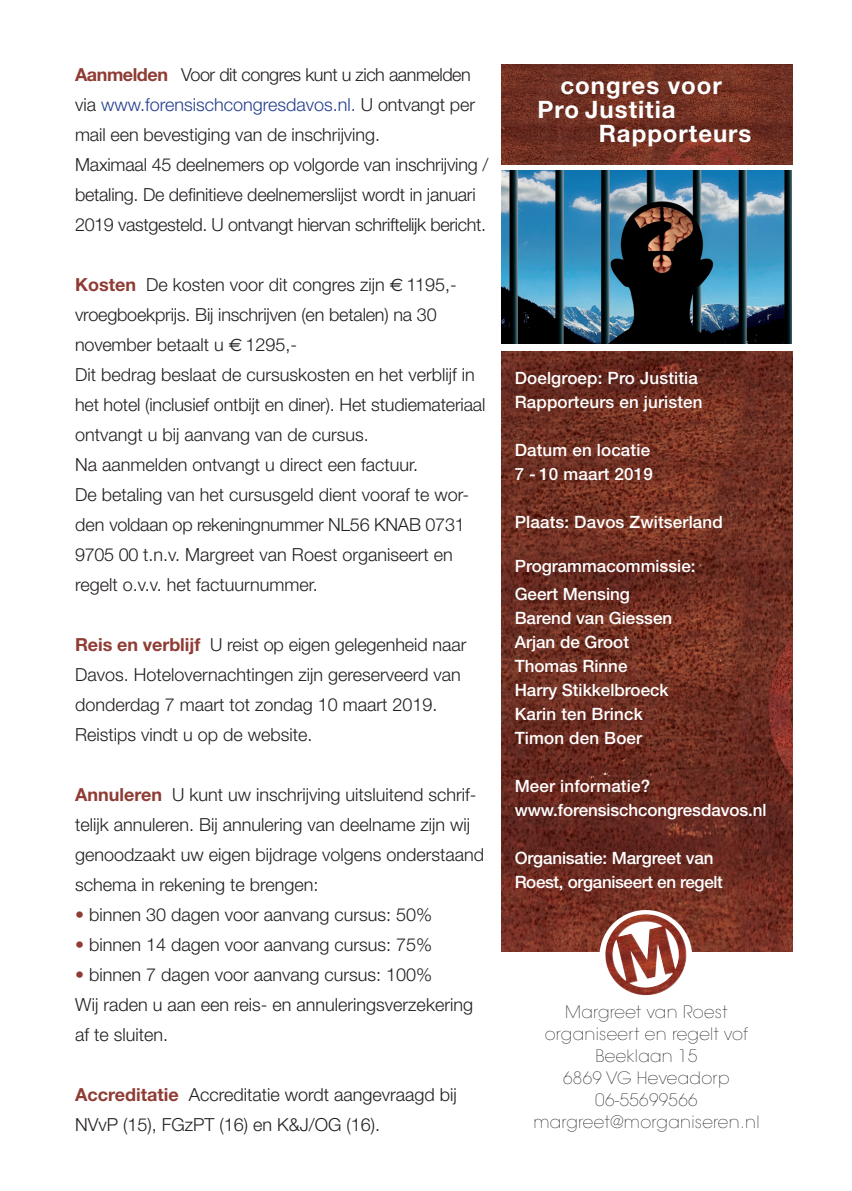
<style>
.page{position:relative;width:852px;height:1191px;background:#fff}
.page>*{position:absolute;margin:0;border:0;box-sizing:border-box;transform-origin:0 0}
.t1{font:700 24px/24px "Helvetica Neue";letter-spacing:.04em;color:#fff}
.t2{font:300 18px/30px "Helvetica Neue";color:#231f20}
.t3{font:500 17px/24px "Helvetica Neue";color:#fff}
.t4{font:200 17px/22px "ITC Avant Garde Std";letter-spacing:.02em;color:#231f20;text-align:center}
.t5{font:500 17px/24px "Helvetica Neue";letter-spacing:-.02em;color:#fff}
.s1{font-weight:700;color:#8f3c35}
.s2{color:#253f8e}
.s3{font-family:"Euro Sans";font-weight:400}
.s4{color:#8f3c35}
</style>
<div class="page">
<img style="left:502px;top:351px;width:290px;height:600px">
<img style="left:502px;top:65px;width:290px;height:99px">
<svg style="left:595px;top:905px;width:102px;height:91px"></svg>
<img style="left:502px;top:171px;width:289px;height:173px">
<p class="t2" style="left:75px;top:59px;width:415px"><span class="s1">Aanmelden</span> Voor dit congres kunt u zich aanmelden via <span class="s2">www.forensischcongresdavos.nl.</span> U ontvangt per mail een bevestiging van de inschrijving.<br>Maximaal 45 deelnemers op volgorde van inschrijving / betaling. De definitieve deelnemerslijst wordt in januari 2019 vastgesteld. U ontvangt hiervan schriftelijk bericht.</p>
<p class="t2" style="left:75px;top:269px;width:412px"><span class="s1">Kosten</span> De kosten voor dit congres zijn <span class="s3">€</span> 1195,- vroegboekprijs. Bij inschrijven (en betalen) na 30 november betaalt u <span class="s3">€</span> 1295,-<br>Dit bedrag beslaat de cursuskosten en het verblijf in het hotel (inclusief ontbijt en diner). Het studiemateriaal ontvangt u bij aanvang van de cursus.<br>Na aanmelden ontvangt u direct een factuur.<br>De betaling van het cursusgeld dient vooraf te wor&shy;den voldaan op rekeningnummer NL56 KNAB 0731<br>9705 00 t.n.v. Margreet van Roest organiseert en regelt o.v.v. het factuurnummer.</p>
<p class="t2" style="left:75px;top:629px;width:393px"><span class="s1">Reis en verblijf</span> U reist op eigen gelegenheid naar Davos. Hotelovernachtingen zijn gereserveerd van donderdag 7 maart tot zondag 10 maart 2019.<br>Reistips vindt u op de website.</p>
<p class="t2" style="left:75px;top:779px;width:411px"><span class="s1">Annuleren</span> U kunt uw inschrijving uitsluitend schrif&shy;telijk annuleren. Bij annulering van deelname zijn wij genoodzaakt uw eigen bijdrage volgens onderstaand schema in rekening te brengen:</p>
<p class="t2" style="left:75px;top:899px;width:359px"><span class="s4">•</span> binnen 30 dagen voor aanvang cursus: 50%</p>
<p class="t2" style="left:75px;top:929px;width:359px"><span class="s4">•</span> binnen 14 dagen voor aanvang cursus: 75%</p>
<p class="t2" style="left:75px;top:959px;width:399px"><span class="s4">•</span> binnen 7 dagen voor aanvang cursus: 100%<br>Wij raden u aan een reis- en annuleringsverzekering af te sluiten.</p>
<p class="t2" style="left:75px;top:1079px;width:383px"><span class="s1">Accreditatie</span> Accreditatie wordt aangevraagd bij<br>NVvP (15), FGzPT (16) en K&amp;J/OG (16).</p>
<h1 class="t1" style="left:537px;top:73px;width:186px;text-indent:23px">congres voor<br>Pro Justitia</h1>
<h1 class="t1" style="left:599px;top:121px;width:154px">Rapporteurs</h1>
<p class="t3" style="left:515px;top:366px;width:189px">Doelgroep: Pro Justitia<br>Rapporteurs en juristen</p>
<p class="t3" style="left:515px;top:438px;width:140px">Datum en locatie<br>7 - 10 maart 2019</p>
<p class="t3" style="left:515px;top:510px;width:210px">Plaats: Davos Zwitserland</p>
<p class="t3" style="left:515px;top:552px;width:182px;line-height:28px">Programmacommissie:<br>Geert Mensing</p>
<p class="t3" style="left:515px;top:606px;width:159px">Barend van Giessen<br>Arjan de Groot<br>Thomas Rinne<br>Harry Stikkelbroeck<br>Karin ten Brinck<br>Timon den Boer</p>
<p class="t3" style="left:515px;top:774px;width:253px">Meer informatie? www.forensischcongresdavos.nl</p>
<p class="t5" style="left:515px;top:846px;width:210px">Organisatie: Margreet van<br>Roest, organiseert en regelt</p>
<p class="t4" style="left:533px;top:1001px;width:228px">Margreet van Roest organiseert en regelt vof<br>Beeklaan 15<br>6869 VG Heveadorp<br>06-55699566 margreet@morganiseren.nl</p>
</div>
